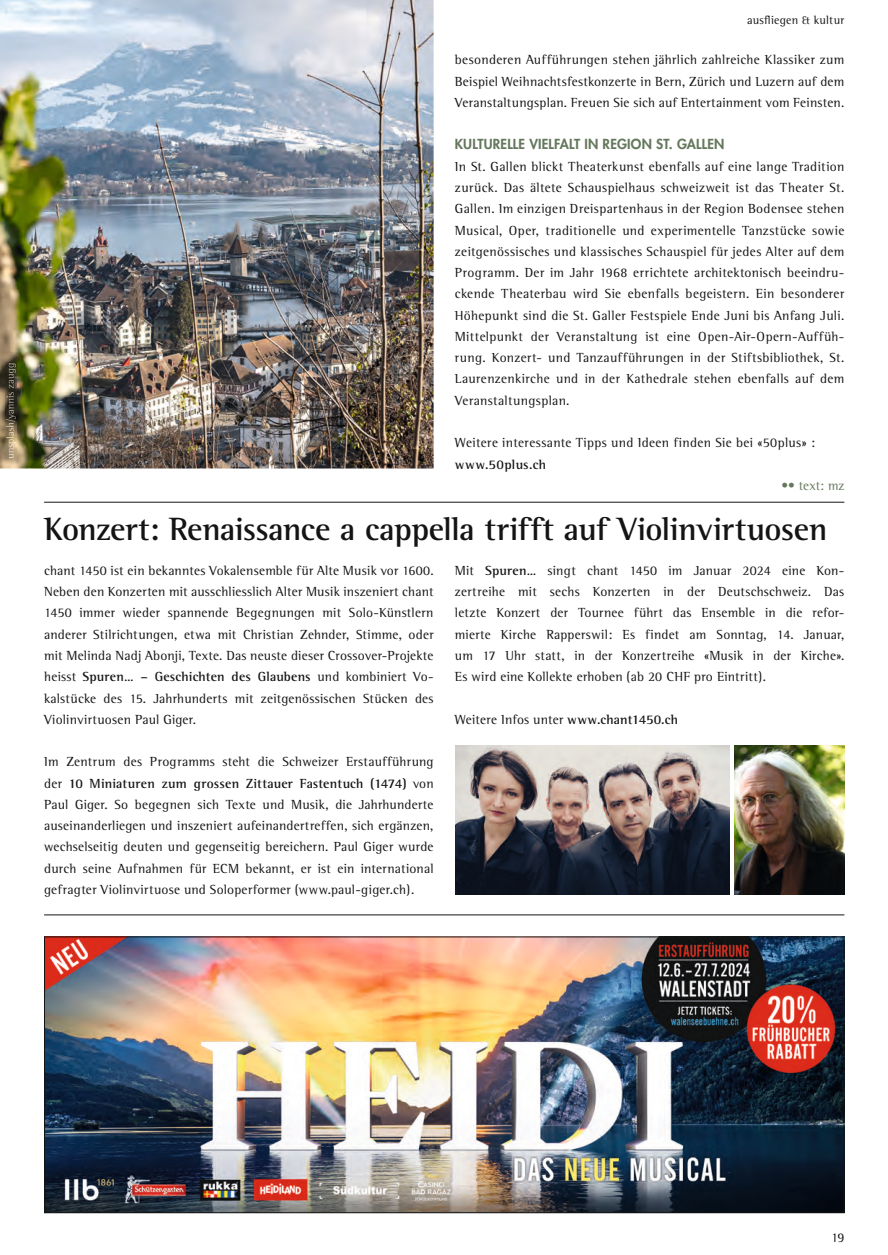
<style>
.page{position:relative;width:888px;height:1255px;background:#fff}
.page>*{position:absolute;margin:0;border:0;box-sizing:border-box;transform-origin:0 0}
.t1{font:700 33px "Rotis Semi Serif";letter-spacing:-.02em;color:#131413}
.t2{font:13.5px/21.3px "Rotis Semi Serif";letter-spacing:.02em;color:#131413;text-align:justify}
.t3{font:800 13.5px "Futura";letter-spacing:.015em;color:#65785d}
.t4{font:700 13.5px "Rotis Semi Serif";letter-spacing:.025em;color:#131413}
.t5{font:13.5px "Rotis Semi Serif";letter-spacing:.01em;color:#65785d}
.t6{font:12px "Rotis Semi Serif";letter-spacing:.02em;color:#131413}
.s1{font-weight:700}
</style>
<div class="page">
<hr style="left:44px;top:501px;width:799px;height:1px;background:#131413">
<img style="left:455px;top:745px;width:274px;height:148px">
<img style="left:734px;top:745px;width:109px;height:148px">
<img style="left:46px;top:938px;width:795px;height:272px">
<hr style="left:44px;top:914px;width:799px;height:1px;background:#131413">
<img style="left:0;top:0;width:433px;height:468px">
<img style="left:6px;top:362px;width:10px;height:96px">
<p class="t6" style="left:746px;top:13px;width:99px">ausfliegen &amp; kultur</p>
<p class="t2" style="left:454px;top:49px;width:391px">besonderen Aufführungen stehen jährlich zahlreiche Klassiker zum Beispiel Weihnachtsfestkonzerte in Bern, Zürich und Luzern auf dem Veranstaltungsplan. Freuen Sie sich auf Entertainment vom Feinsten.</p>
<p class="t3" style="left:454px;top:136px;width:271px">KULTURELLE VIELFALT IN REGION ST. GALLEN</p>
<p class="t2" style="left:454px;top:155px;width:391px">In St. Gallen blickt Theaterkunst ebenfalls auf eine lange Tradition zurück. Das ältete Schauspielhaus schweizweit ist das Theater St.<br>Gallen. Im einzigen Dreispartenhaus in der Region Bodensee stehen Musical, Oper, traditionelle und experimentelle Tanzstücke sowie zeitgenössisches und klassisches Schauspiel für jedes Alter auf dem Programm. Der im Jahr 1968 errichtete architektonisch beeindru&shy;ckende Theaterbau wird Sie ebenfalls begeistern. Ein besonderer Höhepunkt sind die St. Galler Festspiele Ende Juni bis Anfang Juli.<br>Mittelpunkt der Veranstaltung ist eine Open-Air-Opern-Auffüh&shy;rung. Konzert- und Tanzaufführungen in der Stiftsbibliothek, St.<br>Laurenzenkirche und in der Kathedrale stehen ebenfalls auf dem Veranstaltungsplan.</p>
<p class="t2" style="left:454px;top:432px;width:361px">Weitere interessante Tipps und Ideen finden Sie bei «50plus» :</p>
<p class="t4" style="left:454px;top:456px;width:93px">www.50plus.ch</p>
<p class="t5" style="left:781px;top:477px;width:64px">•• text: mz</p>
<h1 class="t1" style="left:44px;top:509px;width:784px">Konzert: Renaissance a cappella trifft auf Violinvirtuosen</h1>
<p class="t2" style="left:454px;top:559px;width:391px">Mit <span class="s1">Spuren…</span> singt chant 1450 im Januar 2024 eine Kon&shy;zertreihe mit sechs Konzerten in der Deutschschweiz. Das letzte Konzert der Tournee führt das Ensemble in die refor&shy;mierte Kirche Rapperswil: Es findet am Sonntag, 14. Januar, um 17 Uhr statt, in der Konzertreihe «Musik in der Kirche».<br>Es wird eine Kollekte erhoben (ab 20 CHF pro Eintritt).</p>
<p class="t2" style="left:454px;top:708px;width:224px">Weitere Infos unter <span class="s1">www.chant1450.ch</span></p>
<p class="t2" style="left:44px;top:559px;width:391px">chant 1450 ist ein bekanntes Vokalensemble für Alte Musik vor 1600.<br>Neben den Konzerten mit ausschliesslich Alter Musik inszeniert chant 1450 immer wieder spannende Begegnungen mit Solo-Künstlern anderer Stilrichtungen, etwa mit Christian Zehnder, Stimme, oder mit Melinda Nadj Abonji, Texte. Das neuste dieser Crossover-Projekte heisst <span class="s1">Spuren… – Geschichten des Glaubens</span> und kombiniert Vo&shy;kalstücke des 15. Jahrhunderts mit zeitgenössischen Stücken des Violinvirtuosen Paul Giger.</p>
<p class="t2" style="left:44px;top:751px;width:391px">Im Zentrum des Programms steht die Schweizer Erstaufführung der <span class="s1">10 Miniaturen zum grossen Zittauer Fastentuch (1474)</span> von Paul Giger. So begegnen sich Texte und Musik, die Jahrhunderte auseinanderliegen und inszeniert aufeinandertreffen, sich ergänzen, wechselseitig deuten und gegenseitig bereichern. Paul Giger wurde durch seine Aufnahmen für ECM bekannt, er ist ein international gefragter Violinvirtuose und Soloperformer (www.paul-giger.ch).</p>
<p class="t2" style="left:830px;top:1226px;width:15px">19</p>
</div>
